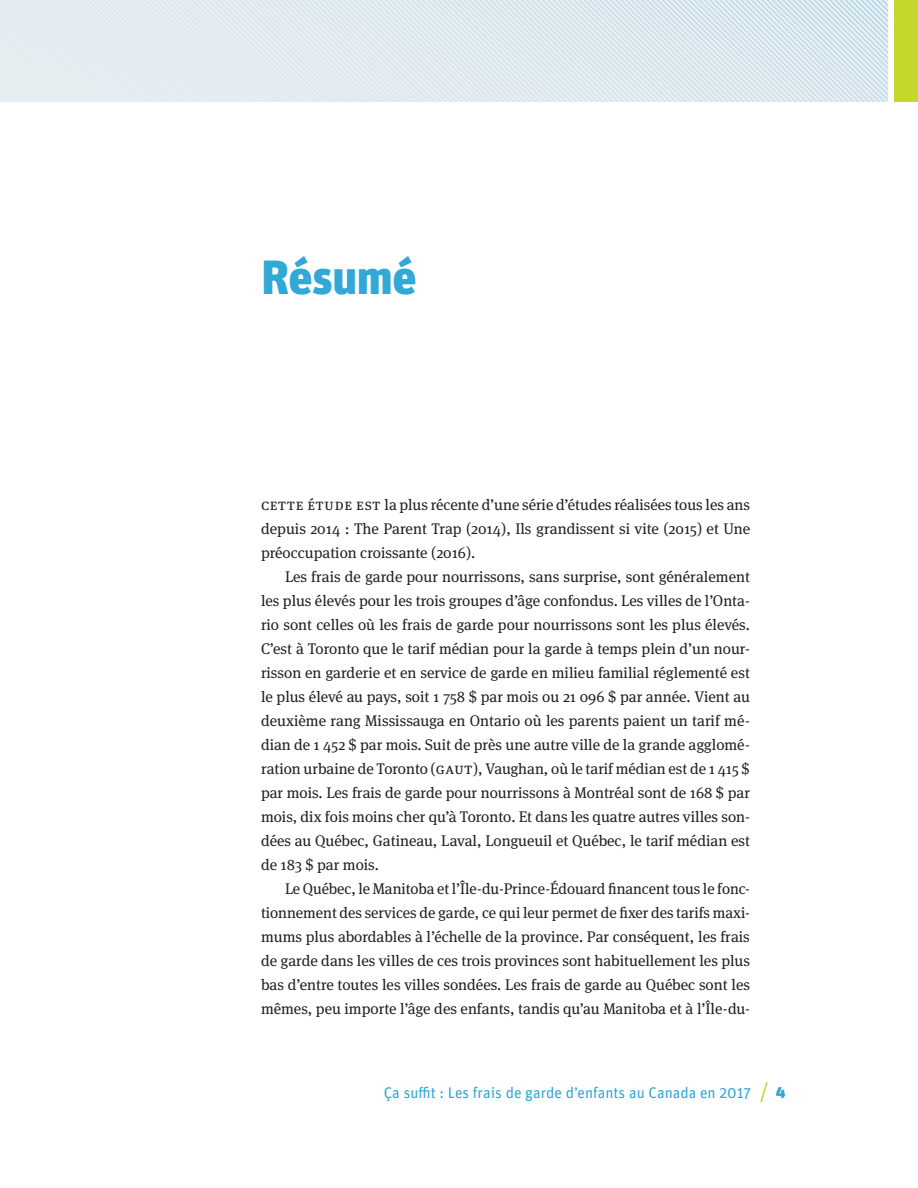
<style>
.page{position:relative;width:918px;height:1188px;background:#fff}
.page>*{position:absolute;margin:0;border:0;box-sizing:border-box;transform-origin:0 0}
.Chapter_title{font:900 48px "Unit";letter-spacing:-.01em;color:#31a8d5}
.Body_text{font:15.3px/24px "Meta Serif OT";color:#231f20;text-align:justify}
.Body_text__chapter_o{font:15.3px/24px "Meta Serif OT";color:#231f20;text-align:justify}
.t1{font:15.3px "Unit OT";color:#31a8d5}
.t2{font:900 15.3px "Unit";color:#31a8d5}
</style>
<div class="page">
<svg style="left:760px;top:1081px;width:8px;height:22px"></svg>
<div style="left:0;top:0;width:888px;height:102px;background:#e7eef1"></div>
<div style="left:894px;top:0;width:24px;height:102px;background:#c5d62d"></div>
<svg style="left:138px;top:0;width:750px;height:102px"></svg>
<p class="Chapter_title" style="left:261px;top:247px;width:157px">Résumé</p>
<p class="Body_text__chapter_o" style="left:261px;top:493px;width:491px">Cette étude est la plus récente d’une série d’études réalisées tous les ans depuis 2014 : The Parent Trap (2014), Ils grandissent si vite (2015) et Une préoccupation croissante (2016).</p>
<p class="Body_text" style="left:261px;top:565px;width:491px;text-indent:24px">Les frais de garde pour nourrissons, sans surprise, sont généralement les plus élevés pour les trois groupes d’âge confondus. Les villes de l’Onta&shy;rio sont celles où les frais de garde pour nourrissons sont les plus élevés.<br>C’est à Toronto que le tarif médian pour la garde à temps plein d’un nour&shy;risson en garderie et en service de garde en milieu familial réglementé est le plus élevé au pays, soit 1 758 $ par mois ou 21 096 $ par année. Vient au deuxième rang Mississauga en Ontario où les parents paient un tarif mé&shy;dian de 1 452 $ par mois. Suit de près une autre ville de la grande agglomé&shy;ration urbaine de Toronto (GAUT ), Vaughan, où le tarif médian est de 1 415 $ par mois. Les frais de garde pour nourrissons à Montréal sont de 168 $ par mois, dix fois moins cher qu’à Toronto. Et dans les quatre autres villes son&shy;dées au Québec, Gatineau, Laval, Longueuil et Québec, le tarif médian est de 183 $ par mois.</p>
<p class="Body_text" style="left:261px;top:877px;width:491px;text-indent:24px">Le Québec, le Manitoba et l’Île-du-Prince-Édouard financent tous le fonc&shy;tionnement des services de garde, ce qui leur permet de fixer des tarifs maxi&shy;mums plus abordables à l’échelle de la province. Par conséquent, les frais de garde dans les villes de ces trois provinces sont habituellement les plus bas d’entre toutes les villes sondées. Les frais de garde au Québec sont les mêmes, peu importe l’âge des enfants, tandis qu’au Manitoba et à l’Île-du-</p>
<p class="t1" style="left:384px;top:1084px;width:369px">Ça suffit : Les frais de garde d’enfants au Canada en 2017</p>
<p class="t2" style="left:776px;top:1082px;width:11px">4</p>
</div>
